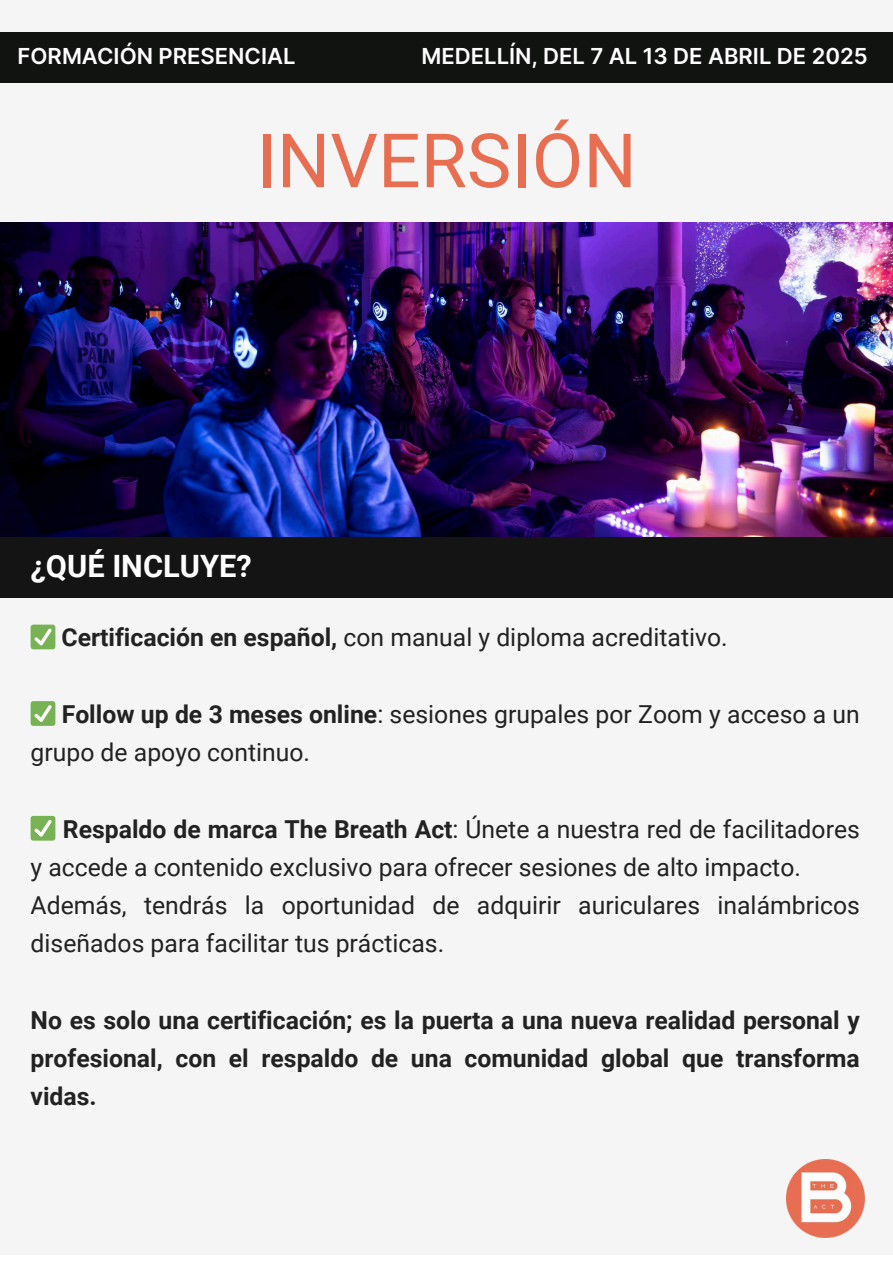
<style>
.page{position:relative;width:893px;height:1263px;background:#fff}
.page>*{position:absolute;margin:0;border:0;box-sizing:border-box;transform-origin:0 0}
.t1{font:75px "Roboto";color:#e76e51}
.t2{font:700 30.75px "Roboto";color:#fff}
.t3{font:24.75px/38.2px "Roboto";color:#222}
.t4{font:700 24.75px/38.2px "Roboto";color:#222;text-align:justify}
.t5{font:700 22.5px "Roboto";color:#fff}
.t6{font:600 22.05px "Inter";color:#fff}
.t7{font:700 21.75px "Roboto";color:#fff}
.s1{font-weight:700}
</style>
<div class="page">
<div style="left:0;top:0;width:893px;height:1254px;background:#f5f5f5"></div>
<div style="left:0;top:536px;width:893px;height:62px;background:#141414"></div>
<svg style="left:31px;top:625px;width:24px;height:24px"></svg>
<svg style="left:31px;top:701px;width:24px;height:25px"></svg>
<svg style="left:31px;top:816px;width:24px;height:25px"></svg>
<img style="left:786px;top:1160px;width:78px;height:77px">
<img style="left:0;top:223px;width:893px;height:313px">
<div style="left:0;top:32px;width:893px;height:50px;background:#111311"></div>
<p class="t6" style="left:18px;top:40px;width:279px">FORMACIÓN PRESENCIAL</p>
<p class="t5" style="left:20px;top:41px;width:269px">FORMACIÓN PRESENCIAL</p>
<p class="t6" style="left:421px;top:40px;width:448px">MEDELLÍN, DEL 7 AL 13 DE ABRIL DE 2025</p>
<p class="t7" style="left:424px;top:41px;width:463px">MEDELLÍN, DEL 17 AL 23 DE FEBRERO DE 2025</p>
<h1 class="t1" style="left:256px;top:108px;width:382px">INVERSIÓN</h1>
<p class="t2" style="left:31px;top:544px;width:223px">¿QUÉ INCLUYE?</p>
<p class="t3" style="left:62px;top:617px;width:668px"><span class="s1">Certificación en español,</span> con manual y diploma acreditativo.</p>
<p class="t3" style="left:31px;top:694px;width:831px;text-indent:31px"><span class="s1">Follow up de 3 meses online</span>: sesiones grupales por Zoom y acceso a un grupo de apoyo continuo.</p>
<p class="t3" style="left:31px;top:809px;width:831px;text-indent:32px"><span class="s1">Respaldo de marca The Breath Act</span>: Únete a nuestra red de facilitadores y accede a contenido exclusivo para ofrecer sesiones de alto impacto.<br>Además, tendrás la oportunidad de adquirir auriculares inalámbricos diseñados para facilitar tus prácticas.</p>
<p class="t4" style="left:31px;top:1000px;width:831px">No es solo una certificación; es la puerta a una nueva realidad personal y profesional, con el respaldo de una comunidad global que transforma vidas.</p>
</div>
